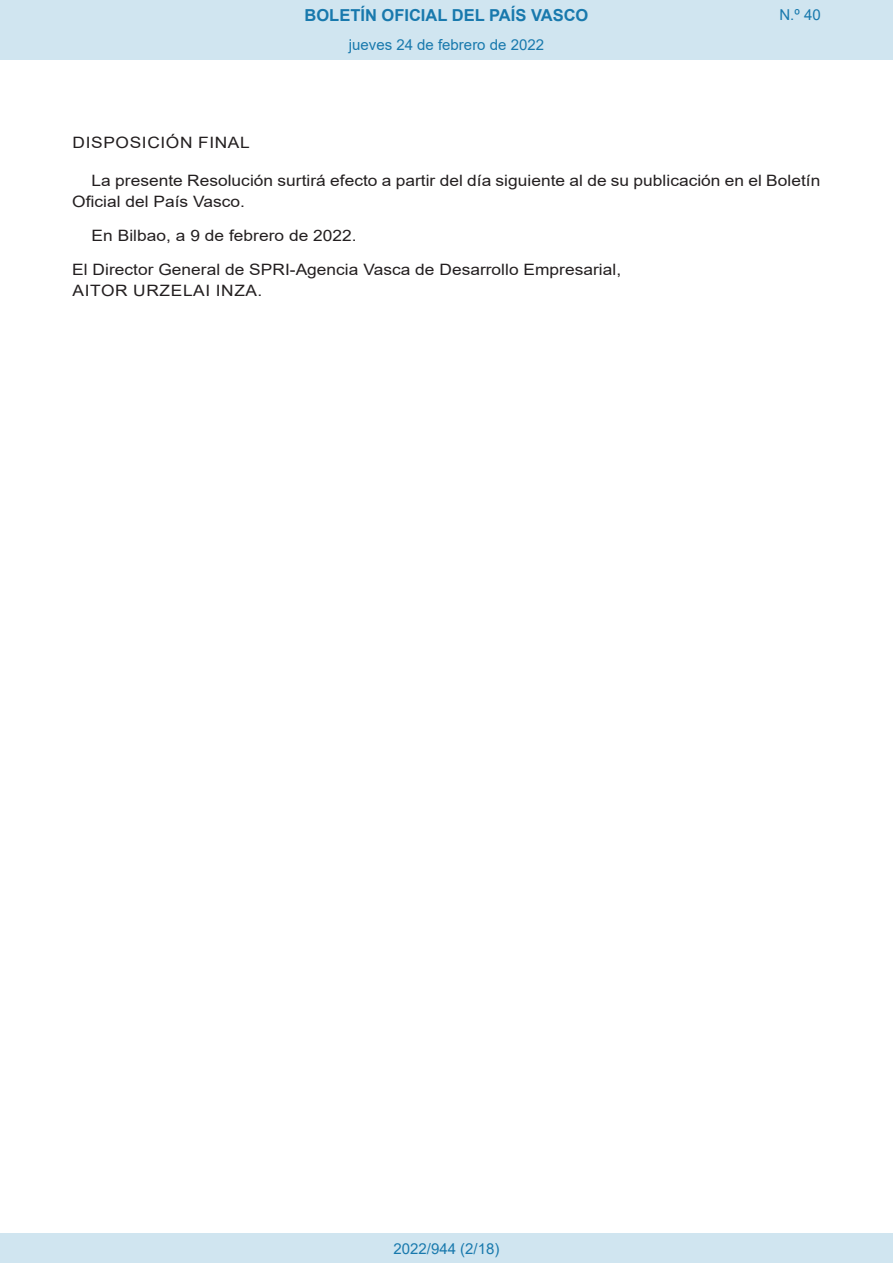
<style>
.page{position:relative;width:893px;height:1263px;background:#fff}
.page>*{position:absolute;margin:0;border:0;box-sizing:border-box;transform-origin:0 0}
.t1{font:700 16.5px "Arial";color:#1879ad}
.BOPVDetalle{font:15.6px/21px "Arial";color:#231f20;scale:1.11 1}
.BOPVFirmaPuesto{font:15.6px "Arial";color:#231f20;scale:1.11 1}
.BOPVFirmaLugFec{font:15.6px "Arial";color:#231f20;scale:1.11 1}
.BOPVFirmaNombre{font:15.6px "Arial";letter-spacing:.035em;color:#231f20;scale:1.11 1}
.BOPVDisposicion{font:15.6px "Arial";letter-spacing:.035em;color:#231f20;scale:1.11 1}
.Paginacion_Centro{font:15px "Arial";color:#1879ad}
</style>
<div class="page">
<div style="left:0;top:0;width:893px;height:60px;background:#d0e5f0"></div>
<div style="left:0;top:1233px;width:893px;height:30px;background:#d0e5f0"></div>
<p class="t1" style="left:305px;top:3px;width:285px">BOLETÍN OFICIAL DEL PAÍS VASCO</p>
<p class="Paginacion_Centro" style="left:349px;top:35px;width:197px">jueves 24 de febrero de 2022</p>
<p class="Paginacion_Centro" style="left:779px;top:5px;width:43px">N.º 40</p>
<p class="BOPVDisposicion" style="left:73px;top:132px;width:161px">DISPOSICIÓN FINAL</p>
<p class="BOPVDetalle" style="left:72px;top:170px;width:675px;text-indent:19px">La presente Resolución surtirá efecto a partir del día siguiente al de su publicación en el Boletín<br>Oficial del País Vasco.</p>
<p class="BOPVFirmaLugFec" style="left:92px;top:225px;width:240px">En Bilbao, a 9 de febrero de 2022.</p>
<p class="BOPVFirmaPuesto" style="left:72px;top:258px;width:496px">El Director General de SPRI-Agencia Vasca de Desarrollo Empresarial,</p>
<p class="BOPVFirmaNombre" style="left:73px;top:279px;width:172px">AITOR URZELAI INZA.</p>
<p class="Paginacion_Centro" style="left:393px;top:1238px;width:107px">2022/944 (2/18)</p>
</div>
